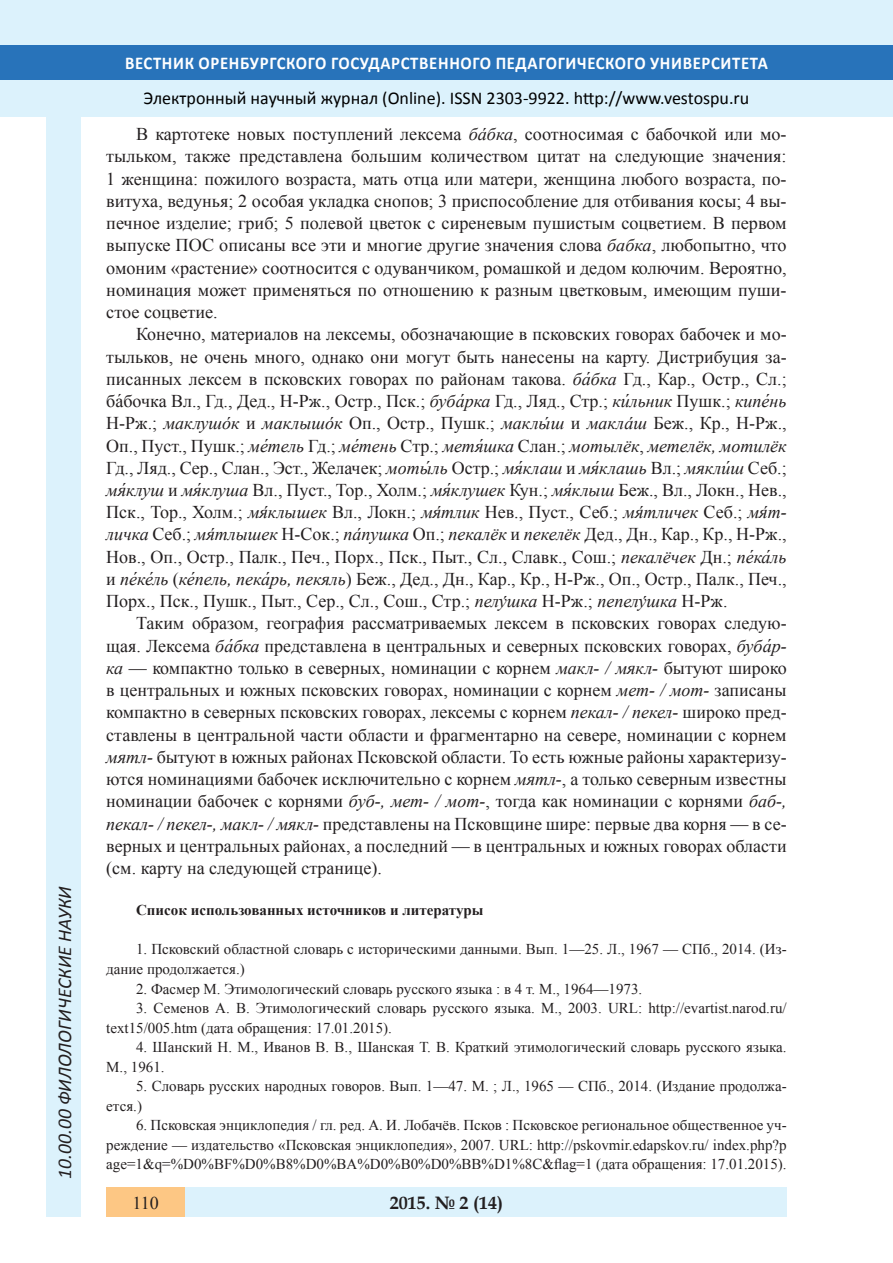
<style>
.page{position:relative;width:893px;height:1263px;background:#fff}
.page>*{position:absolute;margin:0;border:0;box-sizing:border-box;transform-origin:0 0}
.t1{font:italic 19.5px "Calibri";color:#231f20}
.Стиль2{font:18px/22.2px "Times New Roman";color:#231f20;text-align:justify}
.t2{font:18px "Calibri";color:#000}
.t3{font:700 18px "Calibri";letter-spacing:.04em;color:#fff;scale:.93 1}
.t4{font:700 18px "Book Antiqua";color:#231f20}
.литература{font:15px/19.5px "Times New Roman";color:#231f20}
.литература-2{font:700 15px "Times New Roman";color:#231f20}
.s1{font-style:italic}
</style>
<div class="page">
<div style="left:0;top:0;width:893px;height:116px;background:#dcf2fc"></div>
<div style="left:0;top:45px;width:893px;height:34px;background:#2873ba"></div>
<div style="left:106px;top:1188px;width:681px;height:29px;background:#dcf2fc"></div>
<div style="left:106px;top:1188px;width:79px;height:29px;background:#fdc784"></div>
<div style="left:47px;top:116px;width:34px;height:1101px;background:#dcf2fc"></div>
<p class="t1" style="left:51px;top:1179px;width:294px;rotate:-90deg">10.00.00 ФИЛОЛОГИЧЕСКИЕ НАУКИ</p>
<p class="t1" style="left:51px;top:1105px;width:206px;rotate:-90deg">БИОЛОГИЧЕСКИЕ НАУКИ</p>
<p class="t1" style="left:51px;top:1179px;width:21px;rotate:-90deg">03</p>
<p class="t3" style="left:125px;top:50px;width:693px">ВЕСТНИК ОРЕНБУРГСКОГО ГОСУДАРСТВЕННОГО ПЕДАГОГИЧЕСКОГО УНИВЕРСИТЕТА</p>
<p class="t2" style="left:144px;top:85px;width:607px">Электронный научный журнал (Online). ISSN 2303-9922. http://www.vestospu.ru</p>
<p class="t2" style="left:583px;top:85px;width:13px">t</p>
<p class="Стиль2" style="left:106px;top:122px;width:682px;text-indent:30px">В картотеке новых поступлений лексема <span class="s1">ба́бка</span>, соотносимая с бабочкой или мо&shy;тыльком, также представлена большим количеством цитат на следующие значения:<br>1 женщина: пожилого возраста, мать отца или матери, женщина любого возраста, по&shy;витуха, ведунья; 2 особая укладка снопов; 3 приспособление для отбивания косы; 4 вы&shy;печное изделие; гриб; 5 полевой цветок с сиреневым пушистым соцветием. В первом выпуске ПОС описаны все эти и многие другие значения слова <span class="s1">бабка</span>, любопытно, что омоним «растение» соотносится с одуванчиком, ромашкой и дедом колючим. Вероятно, номинация может применяться по отношению к разным цветковым, имеющим пуши&shy;стое соцветие.</p>
<p class="Стиль2" style="left:106px;top:323px;width:682px;text-indent:30px">Конечно, материалов на лексемы, обозначающие в псковских говорах бабочек и мо&shy;тыльков, не очень много, однако они могут быть нанесены на карту. Дистрибуция за&shy;писанных лексем в псковских говорах по районам такова. <span class="s1">ба́бка</span> Гд., Кар., Остр., Сл.; ба́бочка Вл., Гд., Дед., Н-Рж., Остр., Пск.; <span class="s1">буба́рка</span> Гд., Ляд., Стр.; <span class="s1">ки́льник</span> Пушк.; <span class="s1">кипе́нь </span>Н-Рж.; <span class="s1">маклушо́к</span> и <span class="s1">маклышо́к</span> Оп., Остр., Пушк.; <span class="s1">маклы́ш</span> и <span class="s1">макла́ш</span> Беж., Кр., Н-Рж., Оп., Пуст., Пушк.; <span class="s1">ме́тель</span> Гд.; <span class="s1">ме́тень</span> Стр.; <span class="s1">метя́шка</span> Слан.; <span class="s1">мотылёк</span>, <span class="s1">метелёк, мотилёк </span>Гд., Ляд., Сер., Слан., Эст., Желачек; <span class="s1">моты́ль</span> Остр.; <span class="s1">мя́клаш</span> и <span class="s1">мя́клашь</span> Вл.; <span class="s1">мякли́ш</span> Себ.; <span class="s1">мя́клуш</span> и <span class="s1">мя́клуша</span> Вл., Пуст., Тор., Холм.; <span class="s1">мя́клушек</span> Кун.; <span class="s1">мя́клыш</span> Беж., Вл., Локн., Нев., Пск., Тор., Холм.; <span class="s1">мя́клышек</span> Вл., Локн.; <span class="s1">мя́тлик</span> Нев., Пуст., Себ.; <span class="s1">мя́тличек</span> Себ.; <span class="s1">мя́т&shy;личка</span> Себ.; <span class="s1">мя́тлышек</span> Н-Сок.; <span class="s1">па́пушка</span> Оп.; <span class="s1">пекалёк</span> и <span class="s1">пекелёк</span> Дед., Дн., Кар., Кр., Н-Рж., Нов., Оп., Остр., Палк., Печ., Порх., Пск., Пыт., Сл., Славк., Сош.; <span class="s1">пекалёчек</span> Дн.; <span class="s1">пе́ка́ль </span>и <span class="s1">пе́ке́ль</span> (<span class="s1">ке́пель, пека́рь, пекяль</span>) Беж., Дед., Дн., Кар., Кр., Н-Рж., Оп., Остр., Палк., Печ., Порх., Пск., Пушк., Пыт., Сер., Сл., Сош., Стр.; <span class="s1">пелу́шка</span> Н-Рж.; <span class="s1">пепелу́шка</span> Н-Рж.</p>
<p class="Стиль2" style="left:106px;top:612px;width:682px;text-indent:30px">Таким образом, география рассматриваемых лексем в псковских говорах следую&shy;щая. Лексема <span class="s1">ба́бка</span> представлена в центральных и северных псковских говорах, <span class="s1">буба́р&shy;ка</span> — компактно только в северных, номинации с корнем <span class="s1">макл- / мякл-</span> бытуют широко в центральных и южных псковских говорах, номинации с корнем <span class="s1">мет- / мот-</span> записаны компактно в северных псковских говорах, лексемы с корнем <span class="s1">пекал- / пекел-</span> широко пред&shy;ставлены в центральной части области и фрагментарно на севере, номинации с корнем <span class="s1">мятл-</span> бытуют в южных районах Псковской области. То есть южные районы характеризу&shy;ются номинациями бабочек исключительно с корнем <span class="s1">мятл-</span>, а только северным известны номинации бабочек с корнями <span class="s1">буб-, мет- / мот-</span>, тогда как номинации с корнями <span class="s1">баб-, пекал- / пекел-, макл- / мякл-</span> представлены на Псковщине шире: первые два корня — в се&shy;верных и центральных районах, а последний — в центральных и южных говорах области (см. карту на следующей странице).</p>
<p class="литература-2" style="left:136px;top:899px;width:349px">Список использованных источников и литературы</p>
<p class="литература" style="left:106px;top:939px;width:682px;text-indent:30px">1. Псковский областной словарь с историческими данными. Вып. 1—25. Л., 1967 — СПб., 2014. (Из&shy;дание продолжается.)</p>
<p class="литература" style="left:136px;top:978px;width:508px">2. Фасмер М. Этимологический словарь русского языка : в 4 т. М., 1964—1973.</p>
<p class="литература" style="left:106px;top:998px;width:682px;text-indent:30px">3. Семенов А. В. Этимологический словарь русского языка. М., 2003. URL: http://evartist.narod.ru/ text15/005.htm (дата обращения: 17.01.2015).</p>
<p class="литература" style="left:106px;top:1037px;width:682px;text-indent:30px">4. Шанский Н. М., Иванов В. В., Шанская Т. В. Краткий этимологический словарь русского языка.<br>М., 1961.</p>
<p class="литература" style="left:106px;top:1076px;width:682px;text-indent:30px">5. Словарь русских народных говоров. Вып. 1—47. М. ; Л., 1965 — СПб., 2014. (Издание продолжа&shy;ется.)</p>
<p class="литература" style="left:106px;top:1115px;width:682px;text-align:justify;text-indent:30px">6. Псковская энциклопедия / гл. ред. А. И. Лобачёв. Псков : Псковское региональное общественное уч&shy;реждение — издательство «Псковская энциклопедия», 2007. URL: http://pskovmir.edapskov.ru/ index.php?p age=1&amp;q=%D0%BF%D0%B8%D0%BA%D0%B0%D0%BB%D1%8C&amp;flag=1 (дата обращения: 17.01.2015).</p>
<p class="Стиль2" style="left:133px;top:1191px;width:28px">110</p>
<p class="t4" style="left:390px;top:1190px;width:115px">2015. № 2 (14)</p>
</div>
